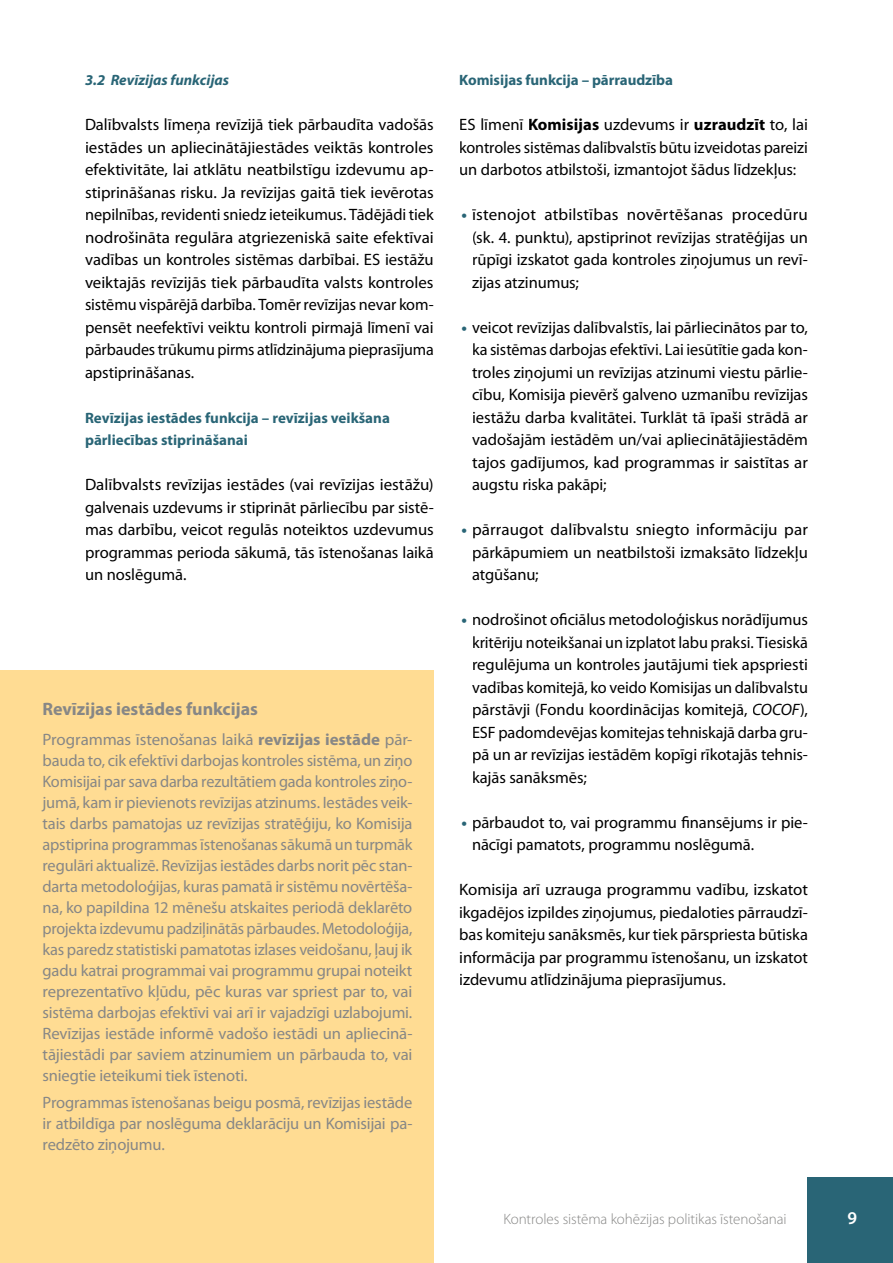
<style>
.page{position:relative;width:893px;height:1263px;background:#fff}
.page>*{position:absolute;margin:0;border:0;box-sizing:border-box;transform-origin:0 0}
.t1{font:700 18px "Myriad Pro";color:#878786}
.t2{font:600 18px "Myriad Pro";color:#fff}
.t3{font:16.5px/22.5px "Myriad Pro";letter-spacing:-.005em;color:#000;text-align:justify}
.t4{font:16.5px/21px "Myriad Pro";letter-spacing:-.01em;color:#878786;text-align:justify}
.t5{font:700 15px/22.5px "Myriad Pro";color:#296576}
.t6{font:300 15px "Myriad Pro";letter-spacing:-.005em;color:#878786}
.t7{font:italic 700 15px "Myriad Pro";color:#296576}
.s1{font-weight:700}
.s2{font-weight:700;color:#296576}
.s3{font-style:italic}
</style>
<div class="page">
<div style="left:0;top:670px;width:434px;height:593px;background:#ffdc93"></div>
<div style="left:808px;top:1178px;width:85px;height:85px;background:#296576"></div>
<p class="t7" style="left:85px;top:72px;width:145px">3.2 Revīzijas funkcijas</p>
<p class="t3" style="left:85px;top:114px;width:350px">Dalībvalsts līmeņa revīzijā tiek pārbaudīta vadošās iestādes un apliecinātājiestādes veiktās kontroles efektivitāte, lai atklātu neatbilstīgu izdevumu ap&shy;stiprināšanas risku. Ja revīzijas gaitā tiek ievērotas nepilnības, revidenti sniedz ieteikumus. Tādējādi tiek nodrošināta regulāra atgriezeniskā saite efektīvai vadības un kontroles sistēmas darbībai. ES iestāžu veiktajās revīzijās tiek pārbaudīta valsts kontroles sistēmu vispārējā darbība. Tomēr revīzijas nevar kom&shy;pensēt neefektīvi veiktu kontroli pirmajā līmenī vai pārbaudes trūkumu pirms atlīdzinājuma pieprasījuma apstiprināšanas.</p>
<p class="t5" style="left:85px;top:406px;width:306px">Revīzijas iestādes funkcija – revīzijas veikšana pārliecības stiprināšanai</p>
<p class="t3" style="left:85px;top:474px;width:350px">Dalībvalsts revīzijas iestādes (vai revīzijas iestāžu) galvenais uzdevums ir stiprināt pārliecību par sistē&shy;mas darbību, veicot regulās noteiktos uzdevumus programmas perioda sākumā, tās īstenošanas laikā un noslēgumā.</p>
<p class="t1" style="left:43px;top:699px;width:217px">Revīzijas iestādes funkcijas</p>
<p class="t4" style="left:43px;top:729px;width:371px">Programmas īstenošanas laikā <span class="s1">revīzijas iestāde</span> pār&shy;bauda to, cik efektīvi darbojas kontroles sistēma, un ziņo Komisijai par sava darba rezultātiem gada kontroles ziņo&shy;jumā, kam ir pievienots revīzijas atzinums. Iestādes veik&shy;tais darbs pamatojas uz revīzijas stratēģiju, ko Komisija apstiprina programmas īstenošanas sākumā un turpmāk regulāri aktualizē. Revīzijas iestādes darbs norit pēc stan&shy;darta metodoloģijas, kuras pamatā ir sistēmu novērtēša&shy;na, ko papildina 12 mēnešu atskaites periodā deklarēto projekta izdevumu padziļinātās pārbaudes. Metodoloģija, kas paredz statistiski pamatotas izlases veidošanu, ļauj ik gadu katrai programmai vai programmu grupai noteikt reprezentatīvo kļūdu, pēc kuras var spriest par to, vai sistēma darbojas efektīvi vai arī ir vajadzīgi uzlabojumi.<br>Revīzijas iestāde informē vadošo iestādi un apliecinā&shy;tājiestādi par saviem atzinumiem un pārbauda to, vai sniegtie ieteikumi tiek īstenoti.</p>
<p class="t4" style="left:43px;top:1092px;width:371px">Programmas īstenošanas beigu posmā, revīzijas iestāde ir atbildīga par noslēguma deklarāciju un Komisijai pa&shy;redzēto ziņojumu.</p>
<p class="t5" style="left:459px;top:69px;width:215px">Komisijas funkcija – pārraudzība</p>
<p class="t3" style="left:459px;top:114px;width:350px">ES līmenī <span class="s1">Komisijas</span> uzdevums ir <span class="s1">uzraudzīt</span> to, lai kontroles sistēmas dalībvalstīs būtu izveidotas pareizi un darbotos atbilstoši, izmantojot šādus līdzekļus:</p>
<p class="t3" style="left:472px;top:204px;width:337px;text-indent:-11px"><span class="s2">•</span> īstenojot atbilstības novērtēšanas procedūru (sk. 4. punktu), apstiprinot revīzijas stratēģijas un rūpīgi izskatot gada kontroles ziņojumus un revī&shy;zijas atzinumus;</p>
<p class="t3" style="left:472px;top:316px;width:337px;text-indent:-11px"><span class="s2">•</span> veicot revīzijas dalībvalstīs, lai pārliecinātos par to, ka sistēmas darbojas efektīvi. Lai iesūtītie gada kon&shy;troles ziņojumi un revīzijas atzinumi viestu pārlie&shy;cību, Komisija pievērš galveno uzmanību revīzijas iestāžu darba kvalitātei. Turklāt tā īpaši strādā ar vadošajām iestādēm un/vai apliecinātājiestādēm tajos gadījumos, kad programmas ir saistītas ar augstu riska pakāpi;</p>
<p class="t3" style="left:472px;top:519px;width:337px;text-indent:-11px"><span class="s2">•</span> pārraugot dalībvalstu sniegto informāciju par pārkāpumiem un neatbilstoši izmaksāto līdzekļu atgūšanu;</p>
<p class="t3" style="left:472px;top:609px;width:337px;text-indent:-11px"><span class="s2">•</span> nodrošinot oficiālus metodoloģiskus norādījumus kritēriju noteikšanai un izplatot labu praksi. Tiesiskā regulējuma un kontroles jautājumi tiek apspriesti vadības komitejā, ko veido Komisijas un dalībvalstu pārstāvji (Fondu koordinācijas komitejā, <span class="s3">COCOF</span>), ESF padomdevējas komitejas tehniskajā darba gru&shy;pā un ar revīzijas iestādēm kopīgi rīkotajās tehnis&shy;kajās sanāksmēs;</p>
<p class="t3" style="left:472px;top:811px;width:337px;text-indent:-11px"><span class="s2">•</span> pārbaudot to, vai programmu finansējums ir pie&shy;nācīgi pamatots, programmu noslēgumā.</p>
<p class="t3" style="left:459px;top:879px;width:350px">Komisija arī uzrauga programmu vadību, izskatot ikgadējos izpildes ziņojumus, piedaloties pārraudzī&shy;bas komiteju sanāksmēs, kur tiek pārspriesta būtiska informācija par programmu īstenošanu, un izskatot izdevumu atlīdzinājuma pieprasījumus.</p>
<p class="t6" style="left:503px;top:1210px;width:285px">Kontroles sistēma kohēzijas politikas īstenošanai</p>
<p class="t2" style="left:848px;top:1208px;width:11px">9</p>
</div>
